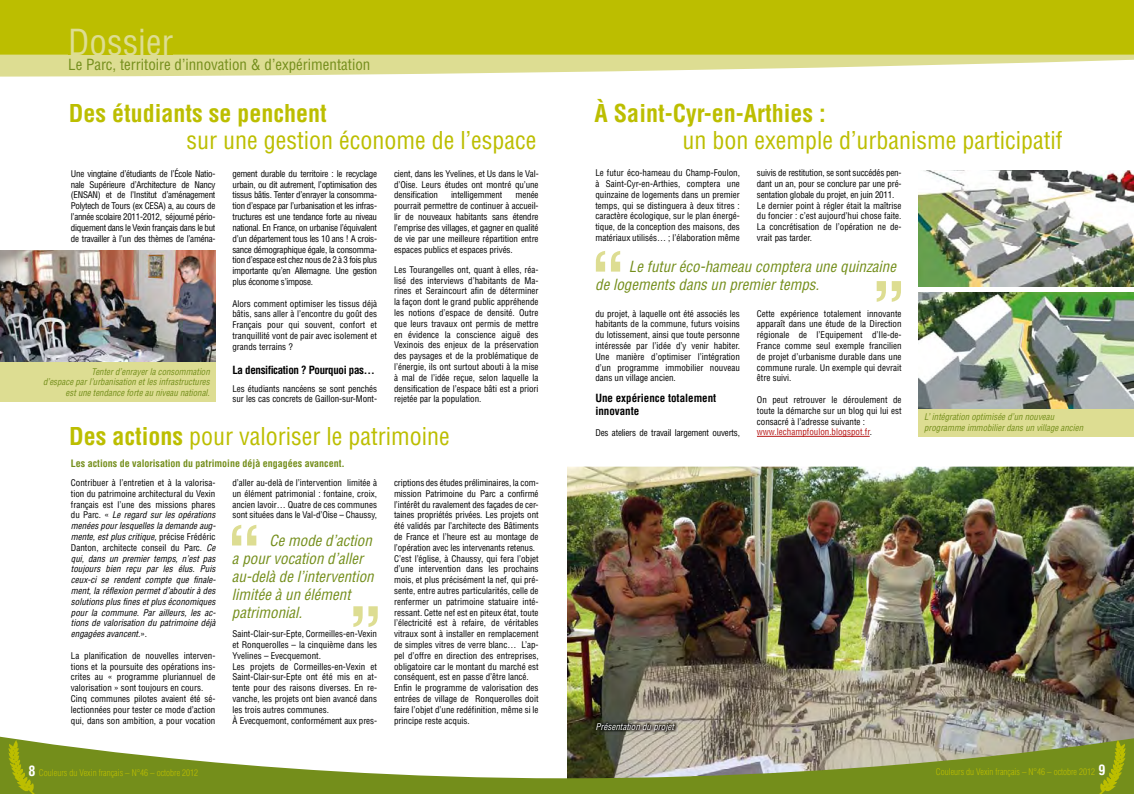
<style>
.page{position:relative;width:1134px;height:794px;background:#fff}
.page>*{position:absolute;margin:0;border:0;box-sizing:border-box;transform-origin:0 0}
.t1{font:700 condensed 76.5px "Helvetica LT Std";color:#dddd92}
.t2{font:condensed 35px "Helvetica LT Std";color:#dddd92}
.t3{font:condensed 24px "Helvetica LT Std";color:#bcbe00}
.t4{font:700 condensed 24px "Helvetica LT Std";color:#bcbe00}
.t5{font:italic condensed 15px/18px "Helvetica LT Std";color:#748e1b}
.t6{font:condensed 15px "Helvetica LT Std";color:#748e1b}
.t7{font:700 condensed 11px/13.2px "Helvetica LT Std";color:#000}
.t8{font:700 condensed 11px "Helvetica LT Std";letter-spacing:-.03em;color:#000}
.t9{font:700 condensed 10px "Helvetica LT Std";color:#748e1b}
.t10{font:condensed 9px/10.8px "Helvetica LT Std";color:#000;text-align:justify}
.t11{font:italic condensed 9px/10.8px "Helvetica LT Std";color:#000;text-align:justify}
.t12{font:italic condensed 9px/10.8px "Helvetica LT Std";color:#748e1b}
.t13{font:300 condensed 9px "Helvetica LT Std";color:#bcbe00}
.t14{font:condensed 9px "Helvetica LT Std";letter-spacing:-.02em;color:#000}
.t15{font:italic condensed 9px "Helvetica LT Std";color:#fff}
.s1{font-weight:700}
.s2{font-style:normal}
.s3{color:#b61615}
.s4{font-weight:700;font-size:14px;color:#fff}
</style>
<div class="page">
<img style="left:567px;top:466px;width:567px;height:268px">
<div style="left:0;top:0;width:1134px;height:55px;background:#bcbe00"></div>
<svg style="left:0;top:55px;width:1134px;height:22px"></svg>
<svg style="left:0;top:734px;width:1134px;height:60px"></svg>
<img style="left:9px;top:740px;width:30px;height:54px">
<img style="left:1095px;top:740px;width:30px;height:54px">
<hr style="left:757px;top:436px;width:113px;height:1px;background:#b61615">
<img style="left:0;top:250px;width:215px;height:112px">
<div style="left:918px;top:408px;width:216px;height:29px;background:#dddd92"></div>
<div style="left:0;top:362px;width:215px;height:40px;background:#dddd92"></div>
<img style="left:593px;top:720px;width:85px;height:14px">
<img style="left:918px;top:293px;width:216px;height:115px">
<img style="left:918px;top:170px;width:216px;height:116px">
<h2 class="t2" style="left:68px;top:20px;width:106px">Dossier</h2>
<h3 class="t6" style="left:68px;top:55px;width:304px">Le Parc, territoire d’innovation &amp; d’expérimentation</h3>
<h3 class="t4" style="left:69px;top:98px;width:259px">Des étudiants se penchent</h3>
<h3 class="t3" style="left:187px;top:125px;width:351px">sur une gestion économe de l’espace</h3>
<p class="t10" style="left:71px;top:168px;width:146px">Une vingtaine d’étudiants de l’École Natio&shy;nale Supérieure d’Architecture de Nancy (ENSAN) et de l’Institut d’aménagement Polytech de Tours (ex CESA) a, au cours de l’année scolaire 2011-2012, séjourné pério&shy;diquement dans le Vexin français dans le but de travailler à l’un des thèmes de l’aména-</p>
<p class="t10" style="left:232px;top:168px;width:146px">gement durable du territoire : le recyclage urbain, ou dit autrement, l’optimisation des tissus bâtis. Tenter d’enrayer la consomma&shy;tion d’espace par l’urbanisation et les infras&shy;tructures est une tendance forte au niveau national. En France, on urbanise l’équivalent d’un département tous les 10 ans ! A crois&shy;sance démographique égale, la consomma&shy;tion d’espace est chez nous de 2 à 3 fois plus importante qu’en Allemagne. Une gestion plus économe s’impose.</p>
<p class="t10" style="left:232px;top:298px;width:146px">Alors comment optimiser les tissus déjà bâtis, sans aller à l’encontre du goût des Français pour qui souvent, confort et tranquillité vont de pair avec isolement et grands terrains ?</p>
<p class="t8" style="left:232px;top:363px;width:144px">La densification ? Pourquoi pas…</p>
<p class="t10" style="left:232px;top:383px;width:146px">Les étudiants nancéens se sont penchés sur les cas concrets de Gaillon-sur-Mont-</p>
<p class="t12" style="left:43px;top:366px;width:168px;text-align:right">Tenter d’enrayer la consommation<br>d’espace par l’urbanisation et les infrastructures est une tendance forte au niveau national.</p>
<p class="t10" style="left:394px;top:168px;width:146px">cient, dans les Yvelines, et Us dans le Val&shy;d’Oise. Leurs études ont montré qu’une densification</p>
<p class="t10" style="left:394px;top:190px;width:146px;text-indent:121px">menée pourrait permettre de continuer à accueil&shy;lir de nouveaux habitants sans étendre l’emprise des villages, et gagner en qualité de vie par une meilleure répartition entre espaces publics et espaces privés.</p>
<p class="t10" style="left:394px;top:264px;width:146px">Les Tourangelles ont, quant à elles, réa&shy;lisé des interviews d’habitants de Ma&shy;rines et Seraincourt afin de déterminer la façon dont le grand public appréhende les notions d’espace de densité. Outre que leurs travaux ont permis de mettre en évidence la conscience aiguë des Vexinois des enjeux de la préservation des paysages et de la problématique de l’énergie, ils ont surtout abouti à la mise à mal de l’idée reçue, selon laquelle la densification de l’espace bâti est a priori rejetée par la population.</p>
<p class="t10" style="left:451px;top:190px;width:53px">intelligemment</p>
<h3 class="t3" style="left:69px;top:421px;width:382px"><span class="s1">Des actions</span> pour valoriser le patrimoine</h3>
<p class="t9" style="left:71px;top:457px;width:275px">Les actions de valorisation du patrimoine déjà engagées avancent.</p>
<p class="t11" style="left:71px;top:477px;width:146px"><span class="s2">Contribuer à l’entretien et à la valorisa&shy;tion du patrimoine architectural du Vexin français est l’une des missions phares du Parc. «</span> Le regard sur les opérations menées pour lesquelles la demande aug&shy;mente, est plus critique, <span class="s2">précise Frédéric Danton, architecte conseil du Parc.</span> Ce qui, dans un premier temps, n’est pas toujours bien reçu par les élus. Puis ceux-ci se rendent compte que finale&shy;ment, la réflexion permet d’aboutir à des solutions plus fines et plus économiques pour la commune. Par ailleurs, les ac&shy;tions de valorisation du patrimoine déjà engagées avancent.<span class="s2">».</span></p>
<p class="t10" style="left:71px;top:650px;width:146px;text-align:left">La planification de nouvelles interven&shy;tions et la poursuite des opérations ins&shy;crites au « programme pluriannuel de valorisation » sont toujours en cours.<br>Cinq communes pilotes avaient été sé&shy;lectionnées pour tester ce mode d’action qui, dans son ambition, a pour vocation</p>
<p class="t10" style="left:232px;top:477px;width:146px">d’aller au-delà de l’intervention limitée à un élément patrimonial : fontaine, croix, ancien lavoir… Quatre de ces communes sont situées dans le Val-d’Oise – Chaussy,</p>
<h1 class="t1" style="left:225px;top:507px;width:40px">“</h1>
<h3 class="t5" style="left:232px;top:531px;width:143px;text-indent:38px">Ce mode d’action a pour vocation d’aller au-delà de l’intervention limitée à un élément patrimonial.</h3>
<h1 class="t1" style="left:384px;top:644px;width:40px;rotate:-180deg">“</h1>
<p class="t10" style="left:232px;top:628px;width:146px;text-align:left">Saint-Clair-sur-Epte, Cormeilles-en-Vexin et Ronquerolles – la cinquième dans les Yvelines – Evecquemont.<br>Les projets de Cormeilles-en-Vexin et Saint-Clair-sur-Epte ont été mis en at&shy;tente pour des raisons diverses. En re&shy;vanche, les projets ont bien avancé dans les trois autres communes.<br>À Evecquemont, conformément aux pres-</p>
<p class="t10" style="left:394px;top:477px;width:146px;text-align:left">criptions des études préliminaires, la com&shy;mission Patrimoine du Parc a confirmé l’intérêt du ravalement des façades de cer&shy;taines propriétés privées. Les projets ont été validés par l’architecte des Bâtiments de France et l’heure est au montage de l’opération avec les intervenants retenus.<br>C’est l’église, à Chaussy, qui fera l’objet d’une intervention dans les prochains mois, et plus précisément la nef, qui pré&shy;sente, entre autres particularités, celle de renfermer un patrimoine statuaire inté&shy;ressant. Cette nef est en piteux état, toute l’électricité est à refaire, de véritables vitraux sont à installer en remplacement de simples vitres de verre blanc… L’ap&shy;pel d’offre en direction des entreprises, obligatoire car le montant du marché est conséquent, est en passe d’être lancé.<br>Enfin le programme de valorisation des entrées de village de Ronquerolles doit faire l’objet d’une redéfinition, même si le principe reste acquis.</p>
<h3 class="t4" style="left:595px;top:98px;width:233px">à Saint-Cyr-en-Arthies :</h3>
<h3 class="t3" style="left:682px;top:125px;width:381px">un bon exemple d’urbanisme participatif</h3>
<p class="t10" style="left:595px;top:167px;width:146px">Le futur éco-hameau du Champ-Foulon, à Saint-Cyr-en-Arthies, comptera une quinzaine de logements dans un premier temps, qui se distinguera à deux titres : caractère écologique, sur le plan énergé&shy;tique, de la conception des maisons, des matériaux utilisés… ; l’élaboration même</p>
<p class="t10" style="left:757px;top:167px;width:146px;text-align:left">suivis de restitution, se sont succédés pen&shy;dant un an, pour se conclure par une pré&shy;sentation globale du projet, en juin 2011.<br>Le dernier point à régler était la maîtrise du foncier : c’est aujourd’hui chose faite.<br>La concrétisation de l’opération ne de&shy;vrait pas tarder.</p>
<h1 class="t1" style="left:589px;top:234px;width:40px">“</h1>
<h3 class="t5" style="left:595px;top:257px;width:302px;text-indent:34px">Le futur éco-hameau comptera une quinzaine de logements dans un premier temps.</h3>
<h1 class="t1" style="left:908px;top:319px;width:40px;rotate:-180deg">“</h1>
<p class="t10" style="left:595px;top:308px;width:146px">du projet, à laquelle ont été associés les habitants de la commune, futurs voisins du lotissement, ainsi que toute personne intéressée par l’idée d’y venir habiter.<br>Une manière d’optimiser l’intégration d’un programme immobilier nouveau dans un village ancien.</p>
<p class="t7" style="left:595px;top:391px;width:122px">une expérience totalement innovante</p>
<p class="t14" style="left:595px;top:427px;width:146px">Des ateliers de travail largement ouverts,</p>
<p class="t10" style="left:757px;top:308px;width:146px">Cette expérience totalement innovante apparaît dans une étude de la Direction régionale de l’Equipement d’Ile-de-France comme seul exemple francilien de projet d’urbanisme durable dans une commune rurale. Un exemple qui devrait être suivi.</p>
<p class="t10" style="left:757px;top:394px;width:146px;text-align:left">On peut retrouver le déroulement de toute la démarche sur un blog qui lui est consacré à l’adresse suivante : <span class="s3">www.lechampfoulon.blogspot.fr</span>.</p>
<p class="t12" style="left:924px;top:412px;width:160px">L’ intégration optimisée d’un nouveau programme immobilier dans un village ancien</p>
<p class="t15" style="left:595px;top:720px;width:80px">Présentation du projet</p>
<p class="t13" style="left:28px;top:767px;width:171px"><span class="s4">8</span> Couleurs du Vexin français – N°46 – octobre 2012</p>
<p class="t13" style="left:936px;top:766px;width:171px">Couleurs du Vexin français – N°46 – octobre 2012 <span class="s4">9</span></p>
</div>
